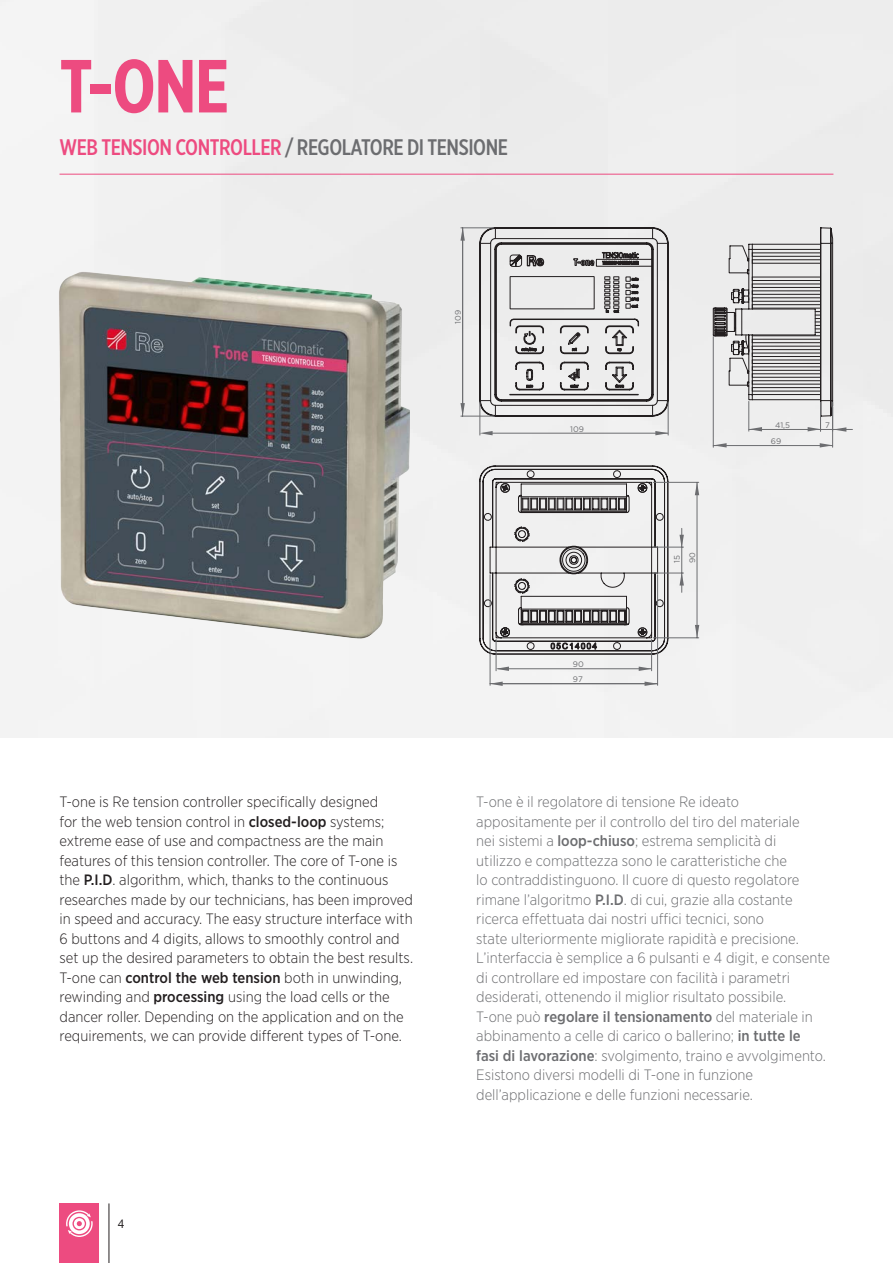
<style>
.page{position:relative;width:893px;height:1263px;background:#fff}
.page>*{position:absolute;margin:0;border:0;box-sizing:border-box;transform-origin:0 0}
.Titolo_1_Italiano{font:700 75px "Gotham X Narrow";color:#ed4b80}
.TitMainPar{font:500 22.5px "Gotham X Narrow";letter-spacing:-.02em;color:#6c6d70}
.testoEng{font:300 15px/19.5px "Gotham Narrow";color:#6c6d70}
.testo{font:300 15px/19.5px "Gotham Narrow";color:#231f20}
.t1{font:12px "Helvetica Neue LT Pro";color:#231f20}
.t2{font:7.95px/15.3px "Gotham";color:#6c6d70}
.s1{color:#ed4b80}
.s2{font-weight:500}
</style>
<div class="page">
<hr style="left:109px;top:1203px;width:1px;height:60px;background:#231f20">
<div style="left:60px;top:1203px;width:39px;height:60px;background:#ed4b80"></div>
<svg style="left:66px;top:1210px;width:27px;height:27px"></svg>
<hr style="left:60px;top:174px;width:773px;height:1px;background:#ed4b80">
<img style="left:52px;top:253px;width:357px;height:391px">
<svg style="left:460px;top:227px;width:5px;height:14px"></svg>
<svg style="left:460px;top:403px;width:5px;height:13px"></svg>
<hr style="left:487px;top:433px;width:181px;height:1px;background:#6c6d70">
<svg style="left:479px;top:431px;width:14px;height:4px"></svg>
<svg style="left:655px;top:431px;width:13px;height:4px"></svg>
<svg style="left:490px;top:681px;width:13px;height:5px"></svg>
<svg style="left:645px;top:681px;width:13px;height:5px"></svg>
<hr style="left:498px;top:668px;width:153px;height:1px;background:#6c6d70">
<svg style="left:497px;top:666px;width:12px;height:5px"></svg>
<svg style="left:639px;top:666px;width:12px;height:5px"></svg>
<svg style="left:820px;top:443px;width:12px;height:4px"></svg>
<svg style="left:714px;top:443px;width:13px;height:4px"></svg>
<svg style="left:695px;top:483px;width:4px;height:12px"></svg>
<svg style="left:679px;top:572px;width:5px;height:13px"></svg>
<svg style="left:679px;top:535px;width:5px;height:13px"></svg>
<svg style="left:695px;top:625px;width:4px;height:12px"></svg>
<svg style="left:479px;top:227px;width:190px;height:190px;background:#c4c3c3"></svg>
<hr style="left:668px;top:402px;width:1px;height:33px;background:#6c6d70">
<hr style="left:480px;top:402px;width:1px;height:33px;background:#6c6d70">
<hr style="left:461px;top:416px;width:33px;height:1px;background:#6c6d70">
<hr style="left:461px;top:228px;width:33px;height:1px;background:#6c6d70">
<hr style="left:462px;top:228px;width:1px;height:188px;background:#6c6d70">
<svg style="left:713px;top:227px;width:139px;height:205px;background:#cbcacb"></svg>
<hr style="left:713px;top:337px;width:1px;height:110px;background:#6c6d70">
<hr style="left:832px;top:402px;width:1px;height:45px;background:#6c6d70">
<hr style="left:713px;top:445px;width:120px;height:1px;background:#6c6d70">
<svg style="left:479px;top:465px;width:190px;height:190px"></svg>
<hr style="left:490px;top:575px;width:1px;height:110px;background:#6c6d70">
<hr style="left:657px;top:575px;width:1px;height:110px;background:#6c6d70">
<hr style="left:490px;top:683px;width:168px;height:1px;background:#6c6d70">
<hr style="left:496px;top:639px;width:1px;height:32px;background:#6c6d70">
<hr style="left:651px;top:639px;width:1px;height:32px;background:#6c6d70">
<hr style="left:653px;top:482px;width:46px;height:1px;background:#6c6d70">
<hr style="left:697px;top:482px;width:1px;height:156px;background:#6c6d70">
<hr style="left:653px;top:637px;width:46px;height:1px;background:#6c6d70">
<hr style="left:653px;top:547px;width:30px;height:1px;background:#6c6d70">
<hr style="left:653px;top:573px;width:30px;height:1px;background:#6c6d70">
<hr style="left:681px;top:528px;width:1px;height:64px;background:#6c6d70">
<p class="Titolo_1_Italiano" style="left:60px;top:40px;width:171px">T-ONE</p>
<p class="TitMainPar" style="left:60px;top:134px;width:450px"><span class="s1">WEB TENSION CONTROLLER</span> / REGOLATORE DI TENSIONE</p>
<p class="t2" style="left:450px;top:324px;width:15px;rotate:-90deg">109</p>
<p class="t2" style="left:570px;top:421px;width:15px">109</p>
<p class="t2" style="left:573px;top:657px;width:12px">90</p>
<p class="t2" style="left:573px;top:671px;width:11px">97</p>
<p class="t2" style="left:669px;top:563px;width:12px;rotate:-90deg">15<br>90</p>
<p class="t2" style="left:775px;top:417px;width:17px">41,5</p>
<p class="t2" style="left:825px;top:417px;width:6px">7</p>
<p class="t2" style="left:771px;top:433px;width:12px">69</p>
<p class="testo" style="left:60px;top:792px;width:355px">T-one is Re tension controller specifically designed<br>for the web tension control in <span class="s2">closed-loop</span> systems; extreme ease of use and compactness are the main features of this tension controller. The core of T-one is the <span class="s2">P.I.D</span>. algorithm, which, thanks to the continuous researches made by our technicians, has been improved in speed and accuracy. The easy structure interface with 6 buttons and 4 digits, allows to smoothly control and set up the desired parameters to obtain the best results.<br>T-one can <span class="s2">control the web tension</span> both in unwinding, rewinding and <span class="s2">processing</span> using the load cells or the dancer roller. Depending on the application and on the requirements, we can provide different types of T-one.</p>
<p class="testoEng" style="left:476px;top:792px;width:355px">T-one è il regolatore di tensione Re ideato appositamente per il controllo del tiro del materiale<br>nei sistemi a <span class="s2">loop-chiuso</span>; estrema semplicità di<br>utilizzo e compattezza sono le caratteristiche che<br>lo contraddistinguono. Il cuore di questo regolatore rimane l’algoritmo <span class="s2">P.I.D</span>. di cui, grazie alla costante ricerca effettuata dai nostri uffici tecnici, sono<br>state ulteriormente migliorate rapidità e precisione.<br>L’interfaccia è semplice a 6 pulsanti e 4 digit, e consente di controllare ed impostare con facilità i parametri desiderati, ottenendo il miglior risultato possibile.<br>T-one può <span class="s2">regolare il tensionamento</span> del materiale in abbinamento a celle di carico o ballerino; <span class="s2">in tutte le<br>fasi di lavorazione</span>: svolgimento, traino e avvolgimento.<br>Esistono diversi modelli di T-one in funzione dell’applicazione e delle funzioni necessarie.</p>
<p class="t1" style="left:118px;top:1216px;width:8px">4</p>
</div>
